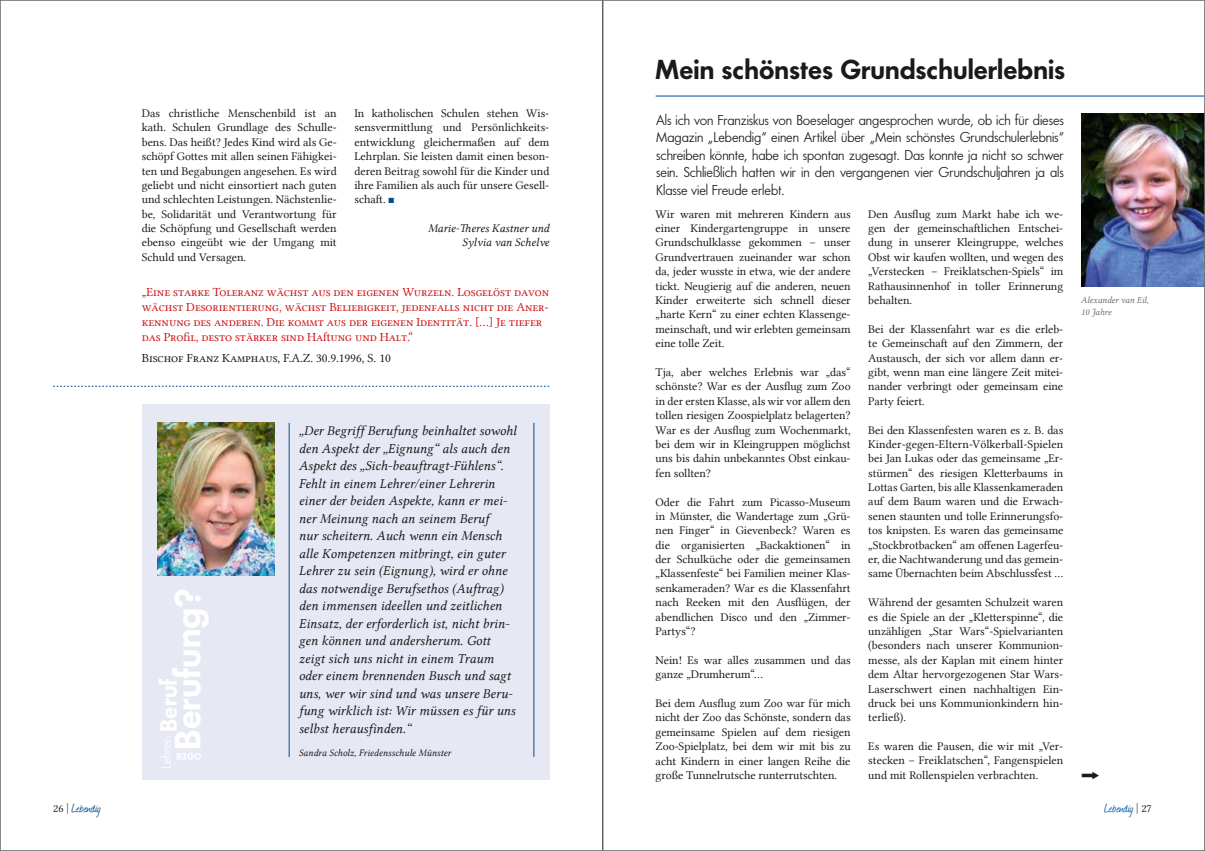
<style>
.page{position:relative;width:1205px;height:851px;background:#fff}
.page>*{position:absolute;margin:0;border:0;box-sizing:border-box;transform-origin:0 0}
.t1{font:600 38.25px "Futura No 2 D";color:#fff}
.t2{font:600 28.75px "Futura No 2 D";color:#1a1a18}
.t3{font:15px/17.5px "Futura No 2 D";letter-spacing:-.005em;color:#1a1a18;text-align:justify}
.t4{font:15px "Journal";color:#004d91}
.t5{font:15px "Journal";color:#005ca9}
.t6{font:13.75px/17.5px "Lin Libertine I";color:#1a1a18}
.t7{font:12.5px/15px "Lin Libertine Capitals";letter-spacing:-.005em;color:#cd1316}
.t8{font:12.5px "Lin Libertine Capitals";letter-spacing:-.005em;color:#1a1a18}
.t9{font:11.88px/14.4px "Lin Libertine";letter-spacing:-.005em;color:#1a1a18;text-align:justify}
.t10{font:11.88px/14.4px "Lin Libertine I";color:#1a1a18;text-align:right}
.t11{font:10px "Lin Libertine I";color:#1a1a18}
.t12{font:600 10px "Futura No 2 D";color:#fff}
.t13{font:9.38px/12.5px "Lin Libertine I";letter-spacing:-.005em;color:#6f6f6e}
.s1{color:#004d91}
.s2{font-family:"Lin Libertine";font-size:11.25px;color:#1a1a18}
</style>
<div class="page">
<svg style="left:53px;top:386px;width:496px;height:1px"></svg>
<div style="left:142px;top:404px;width:407px;height:376px;background:#e6e9f4"></div>
<img style="left:158px;top:423px;width:117px;height:152px">
<hr style="left:289px;top:423px;width:1px;height:333px;background:#004d91">
<hr style="left:533px;top:423px;width:1px;height:333px;background:#004d91">
<img style="left:1081px;top:113px;width:122px;height:173px">
<hr style="left:656px;top:96px;width:549px;height:1px;background:#004d91">
<hr style="left:602px;top:0;width:1px;height:850px;background:#1a1a18">
<p class="t9" style="left:142px;top:106px;width:196px">Das christliche Menschenbild ist an kath. Schulen Grundlage des Schulle&shy;bens. Das heißt? Jedes Kind wird als Ge&shy;schöpf Gottes mit allen seinen Fähigkei&shy;ten und Begabungen angesehen. Es wird geliebt und nicht einsortiert nach guten und schlechten Leistungen. Nächstenlie&shy;be, Solidarität und Verantwortung für die Schöpfung und Gesellschaft werden ebenso eingeübt wie der Umgang mit Schuld und Versagen.</p>
<p class="t9" style="left:354px;top:106px;width:196px">In katholischen Schulen stehen Wis&shy;sensvermittlung und Persönlichkeits&shy;entwicklung gleichermaßen auf dem Lehrplan. Sie leisten damit einen beson&shy;deren Beitrag sowohl für die Kinder und ihre Familien als auch für unsere Gesell&shy;schaft. <span class="s1">■</span></p>
<p class="t10" style="left:428px;top:221px;width:123px">Marie-Theres Kastner und<br>Sylvia van Schelve</p>
<p class="t7" style="left:142px;top:284px;width:409px">„Eine starke Toleranz wächst aus den eigenen Wurzeln. Losgelöst davon wächst Desorientierung, wächst Beliebigkeit, jedenfalls nicht die Aner&shy;kennung des anderen. Die kommt aus der eigenen Identität. [...] Je tiefer das Profil, desto stärker sind Haftung und Halt.“</p>
<p class="t8" style="left:142px;top:351px;width:251px">Bischof Franz Kamphaus, F.A.Z. 30.9.1996, S. 10</p>
<h1 class="t1" style="left:166px;top:749px;width:164px;rotate:-90deg">Berufung?</h1>
<p class="t12" style="left:201px;top:762px;width:27px;rotate:-180deg">ODER</p>
<p class="t6" style="left:299px;top:422px;width:219px">„Der Begriff Berufung beinhaltet sowohl den Aspekt der „Eignung“ als auch den Aspekt des „Sich-beauftragt-Fühlens“.<br>Fehlt in einem Lehrer/einer Lehrerin einer der beiden Aspekte, kann er mei&shy;ner Meinung nach an seinem Beruf<br>nur scheitern. Auch wenn ein Mensch alle Kompetenzen mitbringt, ein guter Lehrer zu sein (Eignung), wird er ohne das notwendige Berufsethos (Auftrag) den immensen ideellen und zeitlichen Einsatz, der erforderlich ist, nicht brin&shy;gen können und andersherum. Gott zeigt sich uns nicht in einem Traum oder einem brennenden Busch und sagt uns, wer wir sind und was unsere Beru&shy;fung wirklich ist: Wir müssen es für uns selbst herausfinden.“</p>
<p class="t11" style="left:299px;top:746px;width:154px">Sandra Scholz, Friedensschule Münster</p>
<h2 class="t2" style="left:656px;top:52px;width:411px">Mein schönstes Grundschulerlebnis</h2>
<p class="t3" style="left:656px;top:111px;width:409px">Als ich von Franziskus von Boeselager angesprochen wurde, ob ich für dieses Magazin „Lebendig“ einen Artikel über „Mein schönstes Grundschulerlebnis“ schreiben könnte, habe ich spontan zugesagt. Das konnte ja nicht so schwer sein. Schließlich hatten wir in den vergangenen vier Grundschuljahren ja als Klasse viel Freude erlebt.</p>
<p class="t9" style="left:656px;top:207px;width:196px">Wir waren mit mehreren Kindern aus einer Kindergartengruppe in unsere Grundschulklasse gekommen – unser Grundvertrauen zueinander war schon da, jeder wusste in etwa, wie der andere tickt. Neugierig auf die anderen, neuen Kinder erweiterte sich schnell dieser „harte Kern“ zu einer echten Klassenge&shy;meinschaft, und wir erlebten gemeinsam eine tolle Zeit.</p>
<p class="t9" style="left:656px;top:365px;width:196px">Tja, aber welches Erlebnis war „das“ schönste? War es der Ausflug zum Zoo in der ersten Klasse, als wir vor allem den tollen riesigen Zoospielplatz belagerten?<br>War es der Ausflug zum Wochenmarkt, bei dem wir in Kleingruppen möglichst uns bis dahin unbekanntes Obst einkau&shy;fen sollten?</p>
<p class="t9" style="left:656px;top:494px;width:196px">Oder die Fahrt zum Picasso-Museum in Münster, die Wandertage zum „Grü&shy;nen Finger“ in Gievenbeck? Waren es die organisierten „Backaktionen“ in der Schulküche oder die gemeinsamen „Klassenfeste“ bei Familien meiner Klas&shy;senkameraden? War es die Klassenfahrt nach Reeken mit den Ausflügen, der abendlichen Disco und den „Zimmer-Partys“?</p>
<p class="t9" style="left:656px;top:652px;width:196px">Nein! Es war alles zusammen und das ganze „Drumherum“…</p>
<p class="t9" style="left:656px;top:695px;width:196px">Bei dem Ausflug zum Zoo war für mich nicht der Zoo das Schönste, sondern das gemeinsame Spielen auf dem riesigen Zoo-Spielplatz, bei dem wir mit bis zu acht Kindern in einer langen Reihe die große Tunnelrutsche runterrutschten.</p>
<p class="t9" style="left:868px;top:206px;width:196px">Den Ausflug zum Markt habe ich we&shy;gen der gemeinschaftlichen Entschei&shy;dung in unserer Kleingruppe, welches Obst wir kaufen wollten, und wegen des „Verstecken – Freiklatschen-Spiels“ im Rathausinnenhof in toller Erinnerung behalten.</p>
<p class="t9" style="left:868px;top:321px;width:196px">Bei der Klassenfahrt war es die erleb&shy;te Gemeinschaft auf den Zimmern, der Austausch, der sich vor allem dann er&shy;gibt, wenn man eine längere Zeit mitei&shy;nander verbringt oder gemeinsam eine Party feiert.</p>
<p class="t9" style="left:868px;top:422px;width:196px">Bei den Klassenfesten waren es z. B. das Kinder-gegen-Eltern-Völkerball-Spielen bei Jan Lukas oder das gemeinsame „Er&shy;stürmen“ des riesigen Kletterbaums in Lottas Garten, bis alle Klassenkameraden auf dem Baum waren und die Erwach&shy;senen staunten und tolle Erinnerungsfo&shy;tos knipsten. Es waren das gemeinsame „Stockbrotbacken“ am offenen Lagerfeu&shy;er, die Nachtwanderung und das gemein&shy;same Übernachten beim Abschlussfest …</p>
<p class="t9" style="left:868px;top:595px;width:196px">Während der gesamten Schulzeit waren es die Spiele an der „Kletterspinne“, die unzähligen „Star Wars“-Spielvarianten (besonders nach unserer Kommunion&shy;messe, als der Kaplan mit einem hinter dem Altar hervorgezogenen Star Wars-Laserschwert einen nachhaltigen Ein&shy;druck bei uns Kommunionkindern hin&shy;terließ).</p>
<p class="t9" style="left:868px;top:739px;width:196px">Es waren die Pausen, die wir mit „Ver&shy;stecken – Freiklatschen“, Fangenspielen und mit Rollenspielen verbrachten.</p>
<p class="t13" style="left:1081px;top:293px;width:69px">Alexander van Eil,<br>10 Jahre</p>
<p class="t4" style="left:53px;top:797px;width:49px"><span class="s2">26 |</span> Lebendig</p>
<p class="t5" style="left:1104px;top:797px;width:49px">Lebendig <span class="s2">| 27</span></p>
</div>
